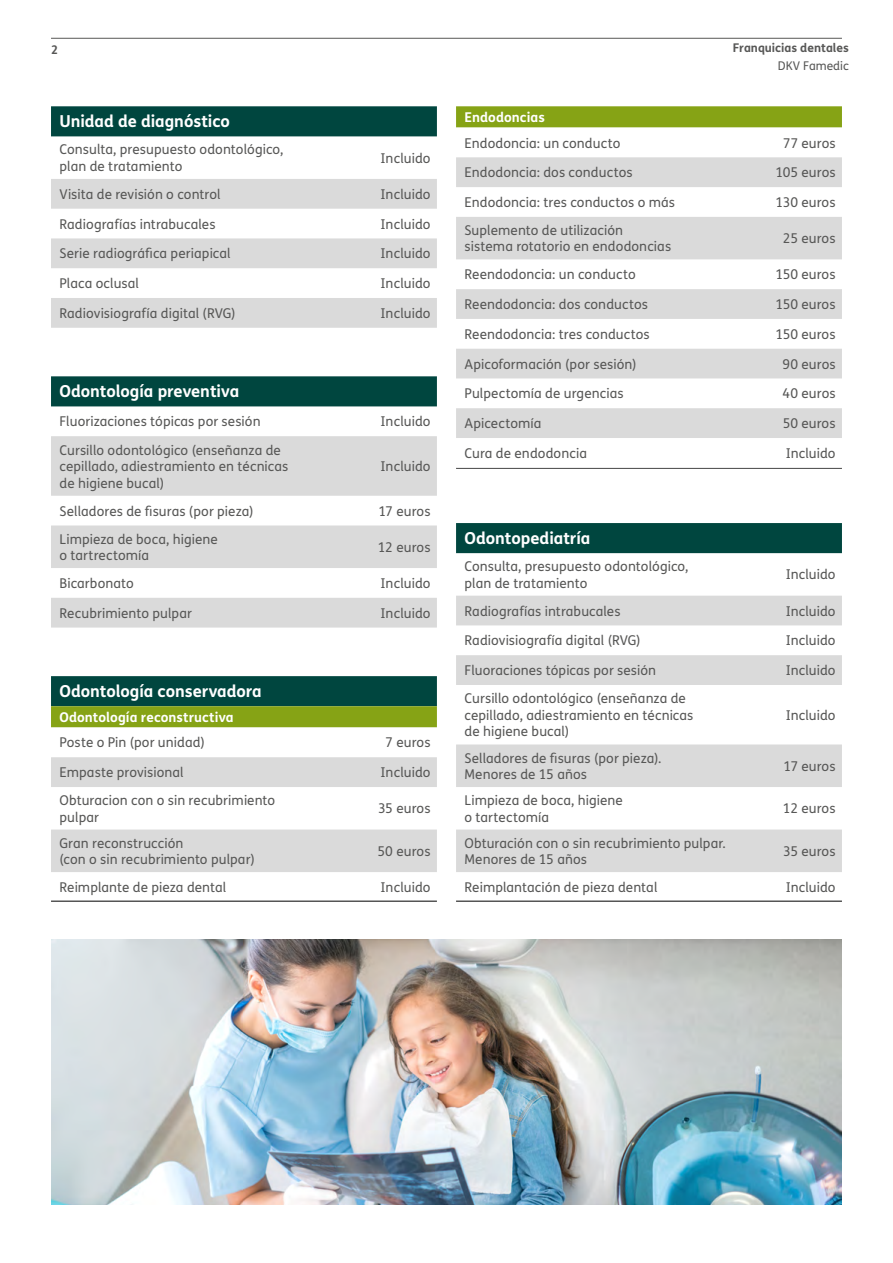
<style>
.page{position:relative;width:893px;height:1263px;background:#fff}
.page>*{position:absolute;margin:0;border:0;box-sizing:border-box;transform-origin:0 0}
.t1{font:700 16.5px "FS Me";letter-spacing:-.005em;color:#fff}
.t2{font:13.5px/16.5px "FS Me";letter-spacing:.005em;color:#575756}
.t3{font:700 13.5px "FS Me";letter-spacing:.005em;color:#fff}
.t4{font:700 12px "FS Me";color:#575756}
.t5{font:12px "FS Me";color:#575756}
</style>
<div class="page">
<hr style="left:51px;top:38px;width:791px;height:1px;background:#575756">
<div style="left:51px;top:106px;width:386px;height:30px;background:#00463f"></div>
<div style="left:51px;top:179px;width:386px;height:30px;background:#dadada"></div>
<svg style="left:51px;top:238px;width:386px;height:90px"></svg>
<div style="left:51px;top:376px;width:386px;height:30px;background:#00463f"></div>
<div style="left:51px;top:436px;width:386px;height:60px;background:#dadada"></div>
<svg style="left:51px;top:525px;width:386px;height:102px"></svg>
<svg style="left:51px;top:676px;width:386px;height:51px;background:#386d2f"></svg>
<svg style="left:51px;top:727px;width:386px;height:174px"></svg>
<svg style="left:51px;top:757px;width:386px;height:115px"></svg>
<hr style="left:456px;top:468px;width:386px;height:1px;background:#000">
<hr style="left:51px;top:901px;width:386px;height:1px;background:#000">
<hr style="left:456px;top:901px;width:386px;height:1px;background:#000">
<svg style="left:456px;top:106px;width:386px;height:22px;background:#8ba71f"></svg>
<svg style="left:456px;top:157px;width:386px;height:281px;fill:#dadada"></svg>
<div style="left:456px;top:523px;width:386px;height:30px;background:#00463f"></div>
<div style="left:456px;top:596px;width:386px;height:29px;background:#dadada"></div>
<svg style="left:456px;top:655px;width:386px;height:217px;fill:#dadada"></svg>
<img style="left:51px;top:940px;width:791px;height:264px">
<p class="t4" style="left:51px;top:40px;width:9px">2</p>
<p class="t1" style="left:60px;top:109px;width:172px">Unidad de diagnóstico</p>
<p class="t2" style="left:60px;top:141px;width:225px">Consulta, presupuesto odontológico, plan de tratamiento</p>
<p class="t2" style="left:381px;top:149px;width:51px">Incluido</p>
<p class="t2" style="left:60px;top:186px;width:163px">Visita de revisión o control</p>
<p class="t2" style="left:381px;top:186px;width:51px">Incluido</p>
<p class="t2" style="left:60px;top:215px;width:158px">Radiografías intrabucales</p>
<p class="t2" style="left:381px;top:215px;width:51px">Incluido</p>
<p class="t2" style="left:60px;top:245px;width:173px">Serie radiográfica periapical</p>
<p class="t2" style="left:381px;top:245px;width:51px">Incluido</p>
<p class="t2" style="left:60px;top:275px;width:81px">Placa oclusal</p>
<p class="t2" style="left:381px;top:275px;width:51px">Incluido</p>
<p class="t2" style="left:60px;top:305px;width:178px">Radiovisiografía digital (RVG)</p>
<p class="t2" style="left:381px;top:305px;width:51px">Incluido</p>
<p class="t1" style="left:60px;top:379px;width:181px">Odontología preventiva</p>
<p class="t2" style="left:60px;top:413px;width:203px">Fluorizaciones tópicas por sesión</p>
<p class="t2" style="left:381px;top:413px;width:51px">Incluido</p>
<p class="t2" style="left:60px;top:441px;width:230px">Cursillo odontológico (enseñanza de cepillado, adiestramiento en técnicas de higiene bucal)</p>
<p class="t2" style="left:381px;top:458px;width:51px">Incluido</p>
<p class="t2" style="left:60px;top:502px;width:196px">Selladores de fisuras (por pieza)</p>
<p class="t2" style="left:378px;top:502px;width:54px">17 euros</p>
<p class="t2" style="left:60px;top:530px;width:160px">Limpieza de boca, higiene o tartrectomía</p>
<p class="t2" style="left:378px;top:539px;width:54px">12 euros</p>
<p class="t2" style="left:60px;top:575px;width:76px">Bicarbonato</p>
<p class="t2" style="left:381px;top:575px;width:51px">Incluido</p>
<p class="t2" style="left:60px;top:604px;width:134px">Recubrimiento pulpar</p>
<p class="t2" style="left:381px;top:604px;width:51px">Incluido</p>
<p class="t1" style="left:60px;top:678px;width:204px">Odontología conservadora</p>
<p class="t3" style="left:60px;top:707px;width:176px">Odontología reconstructiva</p>
<p class="t2" style="left:60px;top:734px;width:147px">Poste o Pin (por unidad)</p>
<p class="t2" style="left:385px;top:734px;width:47px">7 euros</p>
<p class="t2" style="left:60px;top:764px;width:126px">Empaste provisional</p>
<p class="t2" style="left:381px;top:764px;width:51px">Incluido</p>
<p class="t2" style="left:60px;top:792px;width:217px">Obturacion con o sin recubrimiento pulpar</p>
<p class="t2" style="left:378px;top:800px;width:54px">35 euros</p>
<p class="t2" style="left:60px;top:834px;width:197px">Gran reconstrucción<br>(con o sin recubrimiento pulpar)</p>
<p class="t2" style="left:378px;top:843px;width:54px">50 euros</p>
<p class="t2" style="left:60px;top:879px;width:168px">Reimplante de pieza dental</p>
<p class="t2" style="left:381px;top:879px;width:51px">Incluido</p>
<p class="t4" style="left:733px;top:38px;width:118px">Franquicias dentales</p>
<p class="t5" style="left:778px;top:57px;width:73px">DKV Famedic</p>
<p class="t3" style="left:465px;top:107px;width:82px">Endodoncias</p>
<p class="t2" style="left:465px;top:134px;width:157px">Endodoncia: un conducto</p>
<p class="t2" style="left:783px;top:134px;width:54px">77 euros</p>
<p class="t2" style="left:465px;top:164px;width:170px">Endodoncia: dos conductos</p>
<p class="t2" style="left:776px;top:164px;width:61px">105 euros</p>
<p class="t2" style="left:465px;top:194px;width:212px">Endodoncia: tres conductos o más</p>
<p class="t2" style="left:775px;top:194px;width:62px">130 euros</p>
<p class="t2" style="left:465px;top:222px;width:208px">Suplemento de utilización sistema rotatorio en endodoncias</p>
<p class="t2" style="left:783px;top:230px;width:54px">25 euros</p>
<p class="t2" style="left:465px;top:266px;width:173px">Reendodoncia: un conducto</p>
<p class="t2" style="left:775px;top:266px;width:62px">150 euros</p>
<p class="t2" style="left:465px;top:296px;width:185px">Reendodoncia: dos conductos</p>
<p class="t2" style="left:775px;top:296px;width:62px">150 euros</p>
<p class="t2" style="left:465px;top:326px;width:187px">Reendodoncia: tres conductos</p>
<p class="t2" style="left:775px;top:326px;width:62px">150 euros</p>
<p class="t2" style="left:465px;top:355px;width:173px">Apicoformación (por sesión)</p>
<p class="t2" style="left:782px;top:355px;width:55px">90 euros</p>
<p class="t2" style="left:465px;top:385px;width:161px">Pulpectomía de urgencias</p>
<p class="t2" style="left:782px;top:385px;width:55px">40 euros</p>
<p class="t2" style="left:465px;top:415px;width:79px">Apicectomía</p>
<p class="t2" style="left:783px;top:415px;width:54px">50 euros</p>
<p class="t2" style="left:465px;top:445px;width:124px">Cura de endodoncia</p>
<p class="t2" style="left:786px;top:445px;width:51px">Incluido</p>
<p class="t1" style="left:465px;top:525px;width:127px">Odontopediatría</p>
<p class="t2" style="left:465px;top:558px;width:225px">Consulta, presupuesto odontológico, plan de tratamiento</p>
<p class="t2" style="left:786px;top:566px;width:51px">Incluido</p>
<p class="t2" style="left:465px;top:602px;width:158px">Radiografías intrabucales</p>
<p class="t2" style="left:786px;top:602px;width:51px">Incluido</p>
<p class="t2" style="left:465px;top:632px;width:178px">Radiovisiografía digital (RVG)</p>
<p class="t2" style="left:786px;top:632px;width:51px">Incluido</p>
<p class="t2" style="left:465px;top:662px;width:193px">Fluoraciones tópicas por sesión</p>
<p class="t2" style="left:786px;top:662px;width:51px">Incluido</p>
<p class="t2" style="left:465px;top:690px;width:230px">Cursillo odontológico (enseñanza de cepillado, adiestramiento en técnicas de higiene bucal)</p>
<p class="t2" style="left:786px;top:706px;width:51px">Incluido</p>
<p class="t2" style="left:465px;top:749px;width:198px">Selladores de fisuras (por pieza).<br>Menores de 15 años</p>
<p class="t2" style="left:783px;top:757px;width:54px">17 euros</p>
<p class="t2" style="left:465px;top:792px;width:160px">Limpieza de boca, higiene o tartectomía</p>
<p class="t2" style="left:783px;top:800px;width:54px">12 euros</p>
<p class="t2" style="left:465px;top:834px;width:263px">Obturación con o sin recubrimiento pulpar.<br>Menores de 15 años</p>
<p class="t2" style="left:783px;top:843px;width:54px">35 euros</p>
<p class="t2" style="left:465px;top:879px;width:194px">Reimplantación de pieza dental</p>
<p class="t2" style="left:786px;top:879px;width:51px">Incluido</p>
</div>
